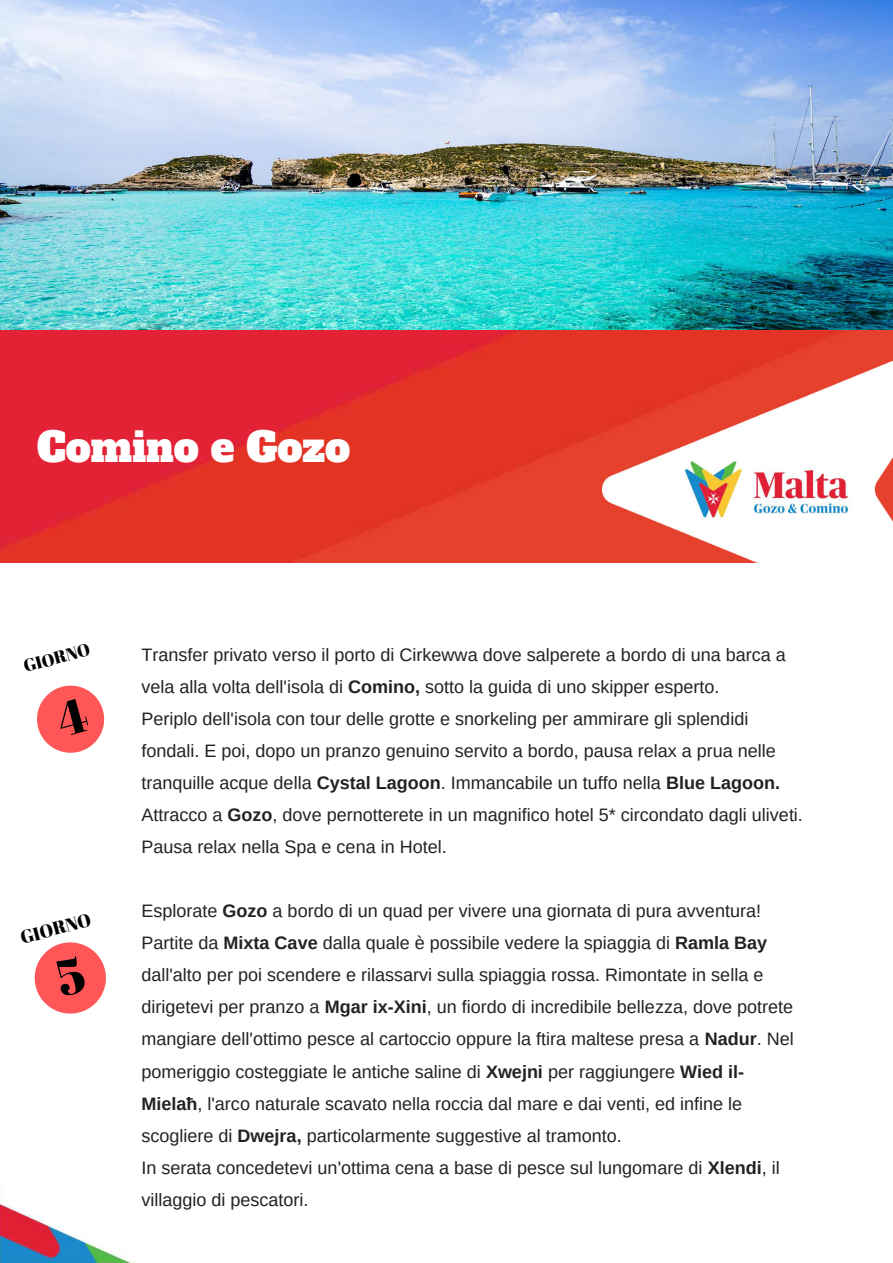
<style>
.page{position:relative;width:893px;height:1263px;background:#fff}
.page>*{position:absolute;margin:0;border:0;box-sizing:border-box;transform-origin:0 0}
.t1{font:39.75px "Alfa Slab One";color:#fff}
.t2{font:18.3px "Abril Fatface";color:#000}
.t3{font:18px/32.1px "Arimo";color:#222}
.t4{font:17.25px "Abril Fatface";color:#000}
.s1{font-weight:700}
</style>
<div class="page">
<img style="left:0;top:1203px;width:135px;height:60px">
<img style="left:0;top:0;width:893px;height:331px">
<img style="left:0;top:331px;width:893px;height:231px">
<img style="left:602px;top:358px;width:291px;height:204px">
<svg style="left:37px;top:686px;width:67px;height:67px"></svg>
<svg style="left:35px;top:942px;width:71px;height:71px"></svg>
<h1 class="t1" style="left:37px;top:420px;width:315px">Comino e Gozo</h1>
<p class="t4" style="left:21px;top:655px;width:70px;rotate:-15deg">GIORNO</p>
<p class="t2" style="left:17px;top:925px;width:74px;rotate:-15deg">GIORNO</p>
<p class="t3" style="left:141px;top:638px;width:663px">Transfer privato verso il porto di Cirkewwa dove salperete a bordo di una barca a vela alla volta dell'isola di <span class="s1">Comino,</span> sotto la guida di uno skipper esperto.<br>Periplo dell'isola con tour delle grotte e snorkeling per ammirare gli splendidi fondali. E poi, dopo un pranzo genuino servito a bordo, pausa relax a prua nelle tranquille acque della <span class="s1">Cystal Lagoon</span>. Immancabile un tuffo nella <span class="s1">Blue Lagoon.<br></span>Attracco a <span class="s1">Gozo</span>, dove pernotterete in un magnifico hotel 5* circondato dagli uliveti.<br>Pausa relax nella Spa e cena in Hotel.</p>
<p class="t3" style="left:141px;top:895px;width:653px">Esplorate <span class="s1">Gozo</span> a bordo di un quad per vivere una giornata di pura avventura!<br>Partite da <span class="s1">Mixta Cave</span> dalla quale è possibile vedere la spiaggia di <span class="s1">Ramla Bay </span>dall'alto per poi scendere e rilassarvi sulla spiaggia rossa. Rimontate in sella e dirigetevi per pranzo a <span class="s1">Mgar ix-Xini</span>, un fiordo di incredibile bellezza, dove potrete mangiare dell'ottimo pesce al cartoccio oppure la ftira maltese presa a <span class="s1">Nadur</span>. Nel pomeriggio costeggiate le antiche saline di <span class="s1">Xwejni</span> per raggiungere <span class="s1">Wied il-Mielaħ</span>, l'arco naturale scavato nella roccia dal mare e dai venti, ed infine le scogliere di <span class="s1">Dwejra,</span> particolarmente suggestive al tramonto.<br>In serata concedetevi un'ottima cena a base di pesce sul lungomare di <span class="s1">Xlendi</span>, il villaggio di pescatori.</p>
</div>
